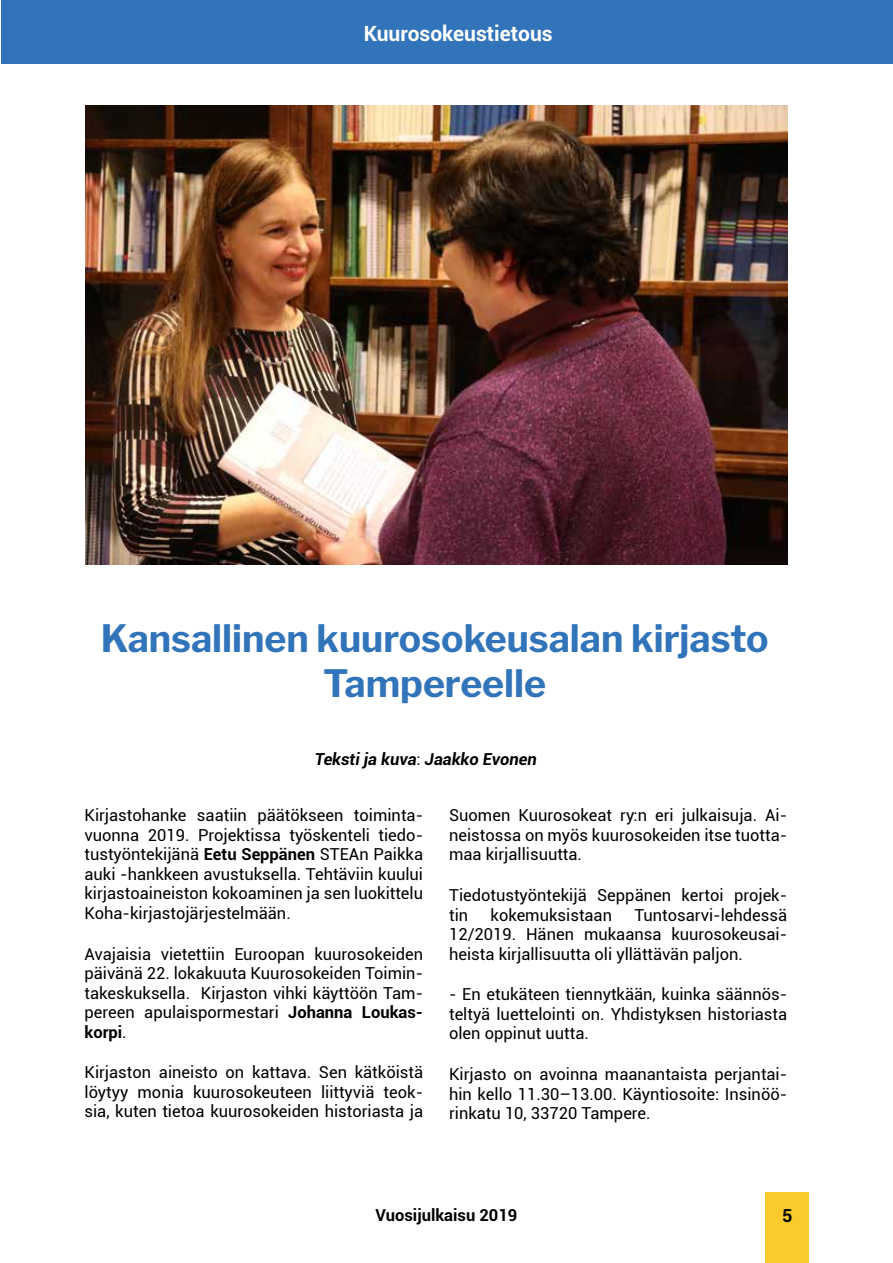
<style>
.page{position:relative;width:893px;height:1263px;background:#fff}
.page>*{position:absolute;margin:0;border:0;box-sizing:border-box;transform-origin:0 0}
.t1{font:700 37.5px/45px "Libre Franklin";color:#3174ba;text-align:center}
.t2{font:700 21px "Roboto";color:#fff}
.t3{font:700 18px "Roboto";color:#000}
.t4{font:16.5px/19.5px "Roboto";color:#000;text-align:justify}
.t5{font:italic 700 16.5px "Roboto";color:#000}
.t6{font:700 16.5px "Roboto";color:#000}
.s1{font-weight:400;font-style:normal}
.s2{font-weight:700}
</style>
<div class="page">
<div style="left:765px;top:1192px;width:44px;height:71px;background:#facb2a"></div>
<div style="left:1px;top:0;width:892px;height:64px;background:#3174ba"></div>
<img style="left:85px;top:106px;width:702px;height:458px">
<p class="t2" style="left:364px;top:19px;width:191px">Kuurosokeustietous</p>
<h1 class="t1" style="left:101px;top:616px;width:669px">Kansallinen kuurosokeusalan kirjasto<br>Tampereelle</h1>
<p class="t5" style="left:315px;top:747px;width:223px">Teksti ja kuva<span class="s1">:</span> Jaakko Evonen</p>
<p class="t4" style="left:85px;top:805px;width:340px">Kirjastohanke saatiin päätökseen toiminta&shy;vuonna 2019. Projektissa työskenteli tiedo&shy;tustyöntekijänä <span class="s2">Eetu Seppänen</span> STEAn Paikka auki -hankkeen avustuksella. Tehtäviin kuului kirjastoaineiston kokoaminen ja sen luokittelu Koha-kirjastojärjestelmään.</p>
<p class="t4" style="left:85px;top:943px;width:340px">Avajaisia vietettiin Euroopan kuurosokeiden päivänä 22. lokakuuta Kuurosokeiden Toimin&shy;takeskuksella. Kirjaston vihki käyttöön Tam&shy;pereen apulaispormestari <span class="s2">Johanna Loukas&shy;korpi</span>.</p>
<p class="t4" style="left:85px;top:1062px;width:340px">Kirjaston aineisto on kattava. Sen kätköistä löytyy monia kuurosokeuteen liittyviä teok&shy;sia, kuten tietoa kuurosokeiden historiasta ja</p>
<p class="t4" style="left:449px;top:805px;width:340px">Suomen Kuurosokeat ry:n eri julkaisuja. Ai&shy;neistossa on myös kuurosokeiden itse tuotta&shy;maa kirjallisuutta.</p>
<p class="t4" style="left:449px;top:885px;width:340px">Tiedotustyöntekijä Seppänen kertoi projek&shy;tin</p>
<p class="t4" style="left:449px;top:904px;width:340px;text-indent:185px">Tuntosarvi-lehdessä 12/2019. Hänen mukaansa kuurosokeusai&shy;heista kirjallisuutta oli yllättävän paljon.</p>
<p class="t4" style="left:449px;top:984px;width:340px">- En etukäteen tiennytkään, kuinka säännös&shy;teltyä luettelointi on. Yhdistyksen historiasta olen oppinut uutta.</p>
<p class="t4" style="left:449px;top:1064px;width:340px">Kirjasto on avoinna maanantaista perjantai&shy;hin kello 11.30–13.00. Käyntiosoite: Insinöö&shy;rinkatu 10, 33720 Tampere.</p>
<p class="t4" style="left:490px;top:904px;width:123px">kokemuksistaan</p>
<p class="t6" style="left:376px;top:1203px;width:143px">Vuosijulkaisu 2019</p>
<p class="t3" style="left:782px;top:1203px;width:12px">5</p>
</div>
